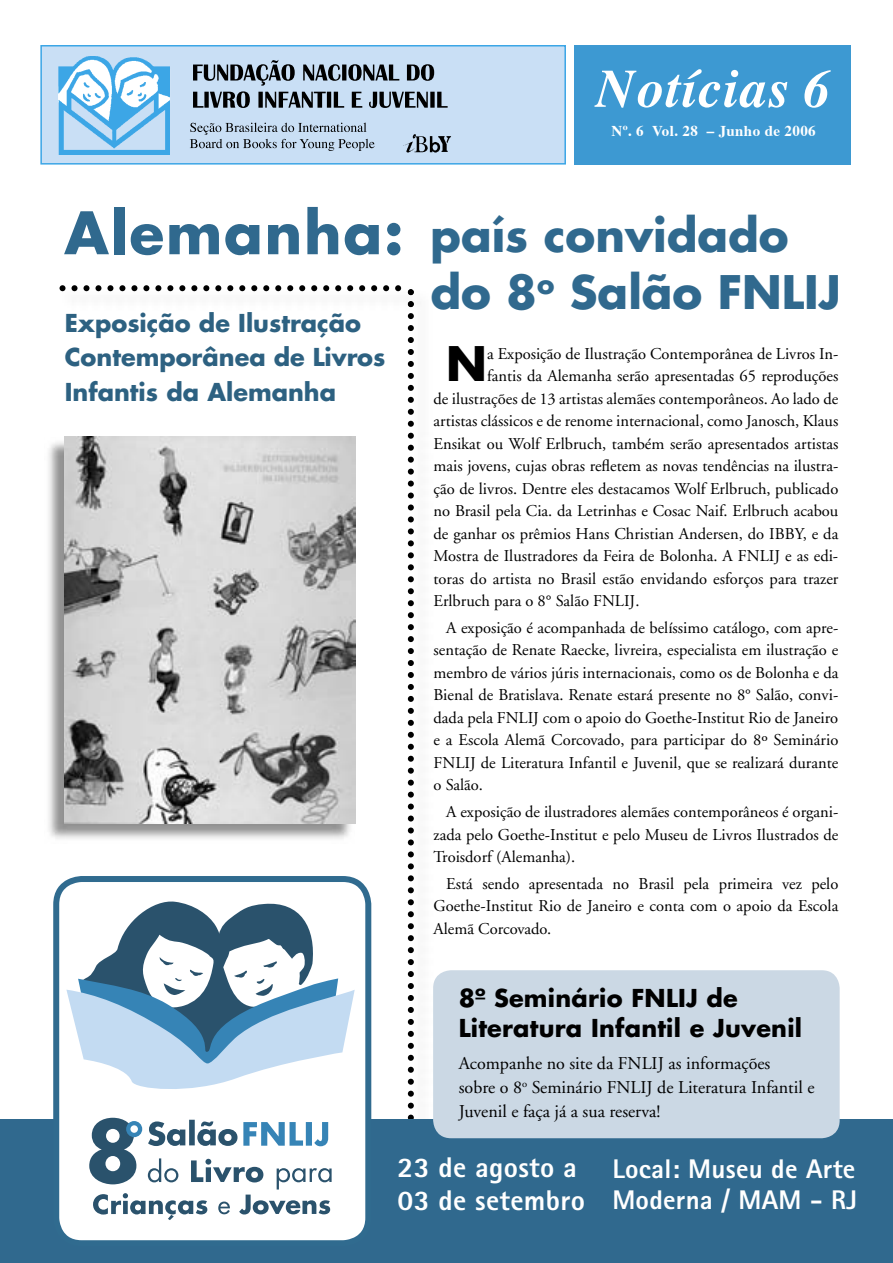
<style>
.page{position:relative;width:893px;height:1263px;background:#fff}
.page>*{position:absolute;margin:0;border:0;box-sizing:border-box;transform-origin:0 0}
.t1{font:700 57px "Futura";letter-spacing:.03em;color:#30698e}
.t2{font:italic 700 54px "Times";letter-spacing:.025em;color:#fff}
.t3{font:700 46.35px "Futura";color:#000}
.t4{font:700 45px/57px "Futura";color:#30698e}
.t5{font:800 28.5px/33px "Rotis Sans Serif";letter-spacing:.01em;color:#fff}
.t6{font:800 27px/31.5px "Rotis Sans Serif";letter-spacing:.01em;color:#fff}
.t7{font:700 24px/34.5px "Futura";color:#2d6181}
.t8{font:700 24px/30px "Futura";letter-spacing:.01em;color:#000}
.t9{font:18px/24px "Adobe Garamond";color:#000}
.t10{font:16.5px/22.5px "Adobe Garamond";color:#000;text-align:justify}
.t11{font:700 15px "Times";letter-spacing:.025em;color:#fff}
</style>
<div class="page">
<div style="left:1px;top:1120px;width:892px;height:143px;background:#30698e"></div>
<svg style="left:53px;top:876px;width:318px;height:365px"></svg>
<div style="left:433px;top:970px;width:407px;height:168px;background:#cbd8e4;border-radius:18px"></div>
<svg style="left:40px;top:45px;width:526px;height:120px;background:#c0dbf4"></svg>
<div style="left:574px;top:45px;width:277px;height:120px;background:#3d99d2"></div>
<img style="left:58px;top:57px;width:112px;height:97px">
<img style="left:401px;top:133px;width:52px;height:20px">
<svg style="left:193px;top:60px;width:255px;height:48px;background:#8897a6"></svg>
<svg style="left:190px;top:123px;width:185px;height:28px;background:#a8bacd"></svg>
<svg style="left:66px;top:901px;width:289px;height:194px"></svg>
<svg style="left:89px;top:1118px;width:243px;height:102px;background:#beccd5"></svg>
<div style="left:126px;top:1121px;width:16px;height:16px;background:#3684b6;border-radius:50%"></div>
<div style="left:130px;top:1125px;width:8px;height:8px;background:#fff;border-radius:50%"></div>
<img style="left:61px;top:287px;width:347px;height:18px">
<svg style="left:408px;top:289px;width:6px;height:831px"></svg>
<svg style="left:60px;top:285px;width:341px;height:6px"></svg>
<img style="left:48px;top:442px;width:307px;height:397px">
<img style="left:64px;top:437px;width:292px;height:386px">
<h2 class="t2" style="left:596px;top:38px;width:236px">Notícias 6</h2>
<h1 class="t1" style="left:64px;top:193px;width:341px">Alemanha:</h1>
<h3 class="t7" style="left:65px;top:305px;width:322px">Exposição de Ilustração<br>Contemporânea de Livros<br>Infantis da Alemanha</h3>
<p class="t11" style="left:611px;top:117px;width:206px">Nº. 6 Vol. 28 – Junho de 2006</p>
<h3 class="t4" style="left:430px;top:205px;width:412px">país convidado do 8<sup>o</sup> Salão FNLIJ</h3>
<h3 class="t3" style="left:446px;top:332px;width:42px">N</h3>
<p class="t10" style="left:487px;top:343px;width:353px">a Exposição de Ilustração Contemporânea de Livros In-</p>
<p class="t10" style="left:487px;top:365px;width:353px">fantis da Alemanha serão apresentadas 65 reproduções</p>
<p class="t10" style="left:434px;top:388px;width:406px">de ilustrações de 13 artistas alemães contemporâneos. Ao lado de</p>
<p class="t10" style="left:434px;top:410px;width:406px">artistas clássicos e de renome internacional, como Janosch, Klaus</p>
<p class="t10" style="left:434px;top:433px;width:406px">Ensikat ou Wolf Erlbruch, também serão apresentados artistas</p>
<p class="t10" style="left:434px;top:455px;width:406px">mais jovens, cujas obras refletem as novas tendências na ilustra-</p>
<p class="t10" style="left:434px;top:478px;width:406px">ção de livros. Dentre eles destacamos Wolf Erlbruch, publicado</p>
<p class="t10" style="left:434px;top:500px;width:406px">no Brasil pela Cia. da Letrinhas e Cosac Naif. Erlbruch acabou</p>
<p class="t10" style="left:434px;top:523px;width:406px">de ganhar os prêmios Hans Christian Andersen, do IBBY, e da</p>
<p class="t10" style="left:434px;top:545px;width:406px">Mostra de Ilustradores da Feira de Bolonha. A FNLIJ e as edi-</p>
<p class="t10" style="left:434px;top:568px;width:406px">toras do artista no Brasil estão envidando esforços para trazer</p>
<p class="t10" style="left:434px;top:590px;width:207px">Erlbruch para o 8° Salão FNLIJ.</p>
<p class="t10" style="left:434px;top:617px;width:406px;text-indent:13px">A exposição é acompanhada de belíssimo catálogo, com apre&shy;sentação de Renate Raecke, livreira, especialista em ilustração e membro de vários júris internacionais, como os de Bolonha e da Bienal de Bratislava. Renate estará presente no 8° Salão, convi&shy;dada pela FNLIJ com o apoio do Goethe-Institut Rio de Janeiro e a Escola Alemã Corcovado, para participar do 8º Seminário FNLIJ de Literatura Infantil e Juvenil, que se realizará durante o Salão.</p>
<p class="t10" style="left:434px;top:801px;width:406px;text-indent:13px">A exposição de ilustradores alemães contemporâneos é organi&shy;zada pelo Goethe-Institut e pelo Museu de Livros Ilustrados de Troisdorf (Alemanha).</p>
<p class="t10" style="left:434px;top:873px;width:406px;text-indent:13px">Está sendo apresentada no Brasil pela primeira vez pelo Goethe-Institut Rio de Janeiro e conta com o apoio da Escola Alemã Corcovado.</p>
<h3 class="t8" style="left:459px;top:982px;width:345px">8º Seminário FNLIJ de<br>Literatura Infantil e Juvenil</h3>
<p class="t9" style="left:459px;top:1052px;width:357px">Acompanhe no site da FNLIJ as informações<br>sobre o 8<sup>o</sup> Seminário FNLIJ de Literatura Infantil e<br>Juvenil e faça já a sua reserva!</p>
<h3 class="t5" style="left:398px;top:1151px;width:189px">23 de agosto a<br>03 de setembro</h3>
<h3 class="t6" style="left:612px;top:1152px;width:246px">Local: Museu de Arte<br>Moderna / MAM - RJ</h3>
</div>
